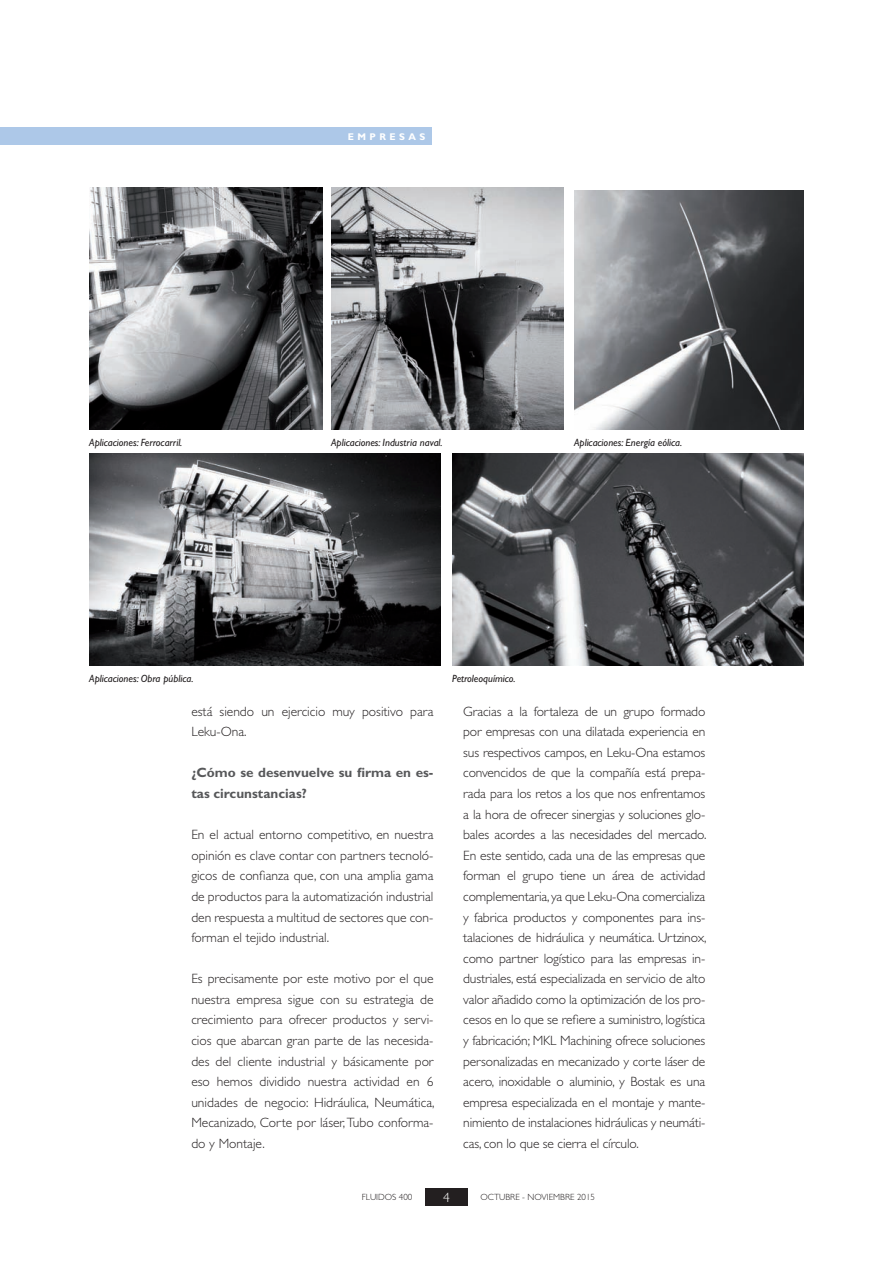
<style>
.page{position:relative;width:893px;height:1263px;background:#fff}
.page>*{position:absolute;margin:0;border:0;box-sizing:border-box;transform-origin:0 0}
.Text_base{font:300 13.5px/20.5px "Gill Sans";color:#231f20;text-align:justify}
.Text_base-2{font:700 13.5px/20.5px "Gill Sans";color:#57585a}
.t1{font:300 13.5px "Gill Sans";color:#fff}
.Peu_de_foto{font:italic 10.5px "Gill Sans";color:#231f20}
.t2{font:700 9.75px "Gill Sans";letter-spacing:.35em;color:#fff}
.t3{font:300 9px "Gill Sans";color:#231f20}
</style>
<div class="page">
<div style="left:425px;top:1188px;width:43px;height:17px;background:#231f20"></div>
<div style="left:0;top:128px;width:432px;height:17px;background:#adc8e8"></div>
<img style="left:89px;top:454px;width:352px;height:211px">
<img style="left:452px;top:454px;width:352px;height:211px">
<img style="left:89px;top:187px;width:233px;height:243px">
<img style="left:331px;top:187px;width:233px;height:243px">
<img style="left:574px;top:190px;width:230px;height:240px">
<p class="Peu_de_foto" style="left:89px;top:437px;width:95px">Aplicaciones: Ferrocarril.</p>
<p class="t2" style="left:348px;top:131px;width:79px">EMPRESAS</p>
<p class="Peu_de_foto" style="left:331px;top:437px;width:113px">Aplicaciones: Industria naval.</p>
<p class="Peu_de_foto" style="left:574px;top:437px;width:110px">Aplicaciones: Energía eólica.</p>
<p class="Peu_de_foto" style="left:89px;top:672px;width:106px">Aplicaciones: Obra pública.</p>
<p class="Peu_de_foto" style="left:452px;top:672px;width:65px">Petroleoquímico.</p>
<p class="Text_base" style="left:191px;top:701px;width:244px">está siendo un ejercicio muy positivo para<br>Leku-Ona.</p>
<p class="Text_base-2" style="left:191px;top:762px;width:244px">¿Cómo se desenvuelve su firma en es&shy;tas circunstancias?</p>
<p class="Text_base" style="left:191px;top:824px;width:244px">En el actual entorno competitivo, en nuestra opinión es clave contar con partners tecnoló&shy;gicos de confianza que, con una amplia gama de productos para la automatización industrial den respuesta a multitud de sectores que con&shy;forman el tejido industrial.</p>
<p class="Text_base" style="left:191px;top:968px;width:245px">Es precisamente por este motivo por el que nuestra empresa sigue con su estrategia de crecimiento para ofrecer productos y servi&shy;cios que abarcan gran parte de las necesida&shy;des del cliente industrial y básicamente por eso hemos dividido nuestra actividad en 6 unidades de negocio: Hidráulica, Neumática, Mecanizado, Corte por láser,Tubo conforma&shy;do y Montaje.</p>
<p class="Text_base" style="left:463px;top:701px;width:245px">Gracias a la fortaleza de un grupo formado por empresas con una dilatada experiencia en sus respectivos campos, en Leku-Ona estamos convencidos de que la compañía está prepa&shy;rada para los retos a los que nos enfrentamos a la hora de ofrecer sinergias y soluciones glo&shy;bales acordes a las necesidades del mercado.<br>En este sentido, cada una de las empresas que forman el grupo tiene un área de actividad complementaria, ya que Leku-Ona comercializa y fabrica productos y componentes para ins&shy;talaciones de hidráulica y neumática. Urtzinox, como partner logístico para las empresas in&shy;dustriales, está especializada en servicio de alto valor añadido como la optimización de los pro&shy;cesos en lo que se refiere a suministro, logística y fabricación; MKL Machining ofrece soluciones personalizadas en mecanizado y corte láser de acero, inoxidable o aluminio, y Bostak es una empresa especializada en el montaje y mante&shy;nimiento de instalaciones hidráulicas y neumáti&shy;cas, con lo que se cierra el círculo.</p>
<p class="t3" style="left:362px;top:1192px;width:52px">FLUIDOS 400</p>
<p class="t1" style="left:443px;top:1190px;width:8px">4</p>
<p class="t3" style="left:480px;top:1192px;width:116px">OCTUBRE - NOVIEMBRE 2015</p>
</div>
